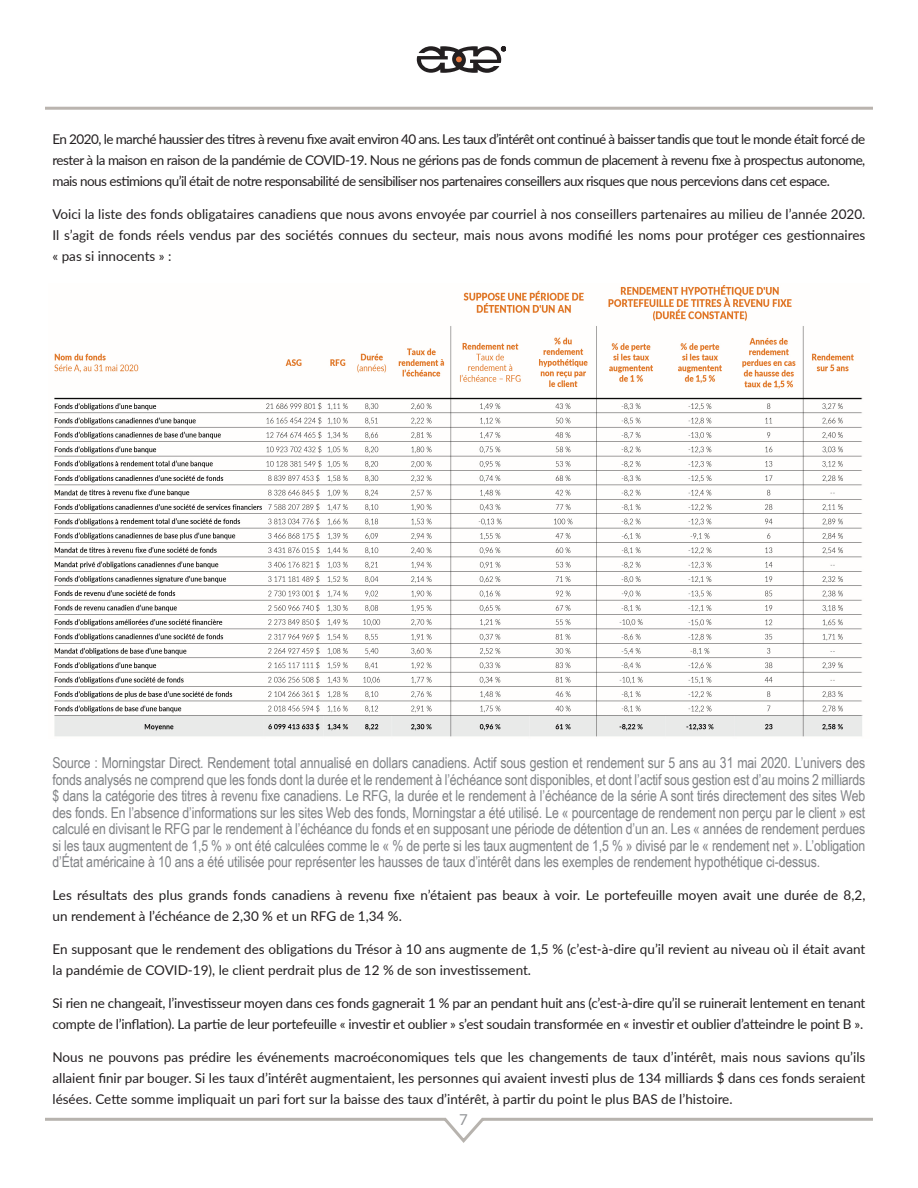
<style>
.page{position:relative;width:918px;height:1188px;background:#fff}
.page>*{position:absolute;margin:0;border:0;box-sizing:border-box;transform-origin:0 0}
.Disclaimer{font:15px/16.5px "Arial Narrow";letter-spacing:-.01em;color:#808285;text-align:justify}
.t1{font:15px "Lato";color:#939598}
.FR_Paragraph{font:13.5px/21px "Lato";letter-spacing:-.005em;color:#231f20;text-align:justify}
</style>
<div class="page">
<hr style="left:45px;top:107px;width:828px;height:3px;background:#bab4af">
<svg style="left:417px;top:46px;width:89px;height:27px"></svg>
<svg style="left:45px;top:1117px;width:828px;height:26px"></svg>
<img style="left:54px;top:285px;width:809px;height:452px">
<p class="FR_Paragraph" style="left:52px;top:128px;width:814px">En 2020, le marché haussier des titres à revenu fixe avait environ 40 ans. Les taux d’intérêt ont continué à baisser tandis que tout le monde était forcé de rester à la maison en raison de la pandémie de COVID-19. Nous ne gérions pas de fonds commun de placement à revenu fixe à prospectus autonome, mais nous estimions qu’il était de notre responsabilité de sensibiliser nos partenaires conseillers aux risques que nous percevions dans cet espace.</p>
<p class="FR_Paragraph" style="left:52px;top:203px;width:814px">Voici la liste des fonds obligataires canadiens que nous avons envoyée par courriel à nos conseillers partenaires au milieu de l’année 2020.<br>Il s’agit de fonds réels vendus par des sociétés connues du secteur, mais nous avons modifié les noms pour protéger ces gestionnaires « pas si innocents » :</p>
<p class="Disclaimer" style="left:52px;top:754px;width:814px">Source : Morningstar Direct. Rendement total annualisé en dollars canadiens. Actif sous gestion et rendement sur 5 ans au 31 mai 2020. L’univers des fonds analysés ne comprend que les fonds dont la durée et le rendement à l’échéance sont disponibles, et dont l’actif sous gestion est d’au moins 2 milliards $ dans la catégorie des titres à revenu fixe canadiens. Le RFG, la durée et le rendement à l’échéance de la série A sont tirés directement des sites Web des fonds. En l’absence d’informations sur les sites Web des fonds, Morningstar a été utilisé. Le « pourcentage de rendement non perçu par le client » est calculé en divisant le RFG par le rendement à l’échéance du fonds et en supposant une période de détention d’un an. Les « années de rendement perdues si les taux augmentent de 1,5 % » ont été calculées comme le « % de perte si les taux augmentent de 1,5 % » divisé par le « rendement net ». L’obligation d’État américaine à 10 ans a été utilisée pour représenter les hausses de taux d’intérêt dans les exemples de rendement hypothétique ci-dessus.</p>
<p class="FR_Paragraph" style="left:52px;top:884px;width:814px">Les résultats des plus grands fonds canadiens à revenu fixe n’étaient pas beaux à voir. Le portefeuille moyen avait une durée de 8,2, un rendement à l’échéance de 2,30 % et un RFG de 1,34 %.</p>
<p class="FR_Paragraph" style="left:52px;top:938px;width:814px">En supposant que le rendement des obligations du Trésor à 10 ans augmente de 1,5 % (c’est-à-dire qu’il revient au niveau où il était avant la pandémie de COVID-19), le client perdrait plus de 12 % de son investissement.</p>
<p class="FR_Paragraph" style="left:52px;top:992px;width:814px">Si rien ne changeait, l’investisseur moyen dans ces fonds gagnerait 1 % par an pendant huit ans (c’est-à-dire qu’il se ruinerait lentement en tenant compte de l’inflation). La partie de leur portefeuille « investir et oublier » s’est soudain transformée en « investir et oublier d’atteindre le point B ».</p>
<p class="FR_Paragraph" style="left:52px;top:1046px;width:814px">Nous ne pouvons pas prédire les événements macroéconomiques tels que les changements de taux d’intérêt, mais nous savions qu’ils allaient finir par bouger. Si les taux d’intérêt augmentaient, les personnes qui avaient investi plus de 134 milliards $ dans ces fonds seraient lésées. Cette somme impliquait un pari fort sur la baisse des taux d’intérêt, à partir du point le plus BAS de l’histoire.</p>
<p class="t1" style="left:459px;top:1109px;width:10px">7</p>
</div>
